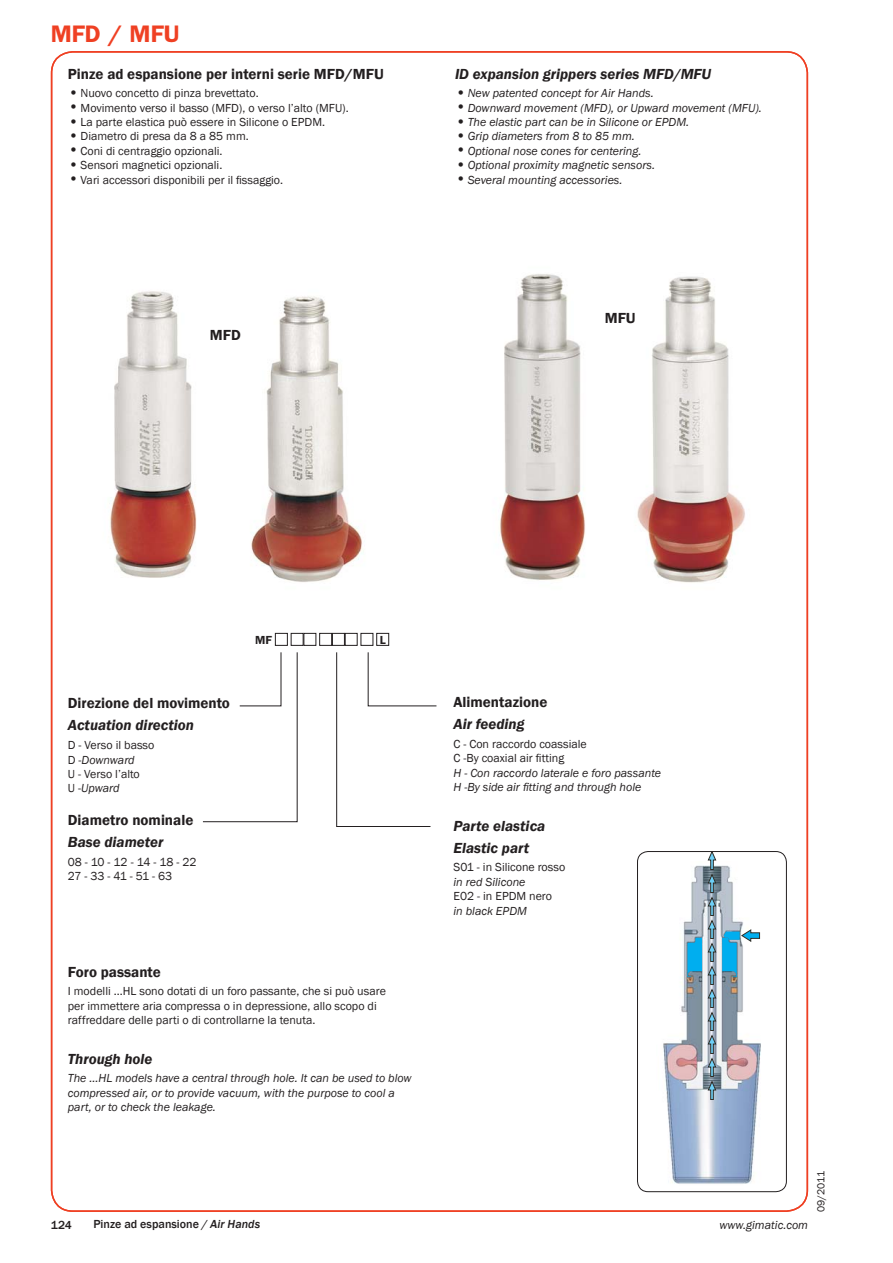
<style>
.page{position:relative;width:893px;height:1263px;background:#fff}
.page>*{position:absolute;margin:0;border:0;box-sizing:border-box;transform-origin:0 0}
.t1{font:600 24px "ITC Franklin Gothic Std";color:#ef4023}
.t2{font:600 15px "Franklin Gothic";color:#231f20}
.t3{font:italic 600 15px/22.2px "Franklin Gothic";color:#231f20}
.t4{font:12px/14.4px "Franklin Gothic";color:#231f20}
.t5{font:italic 12px/14.4px "Franklin Gothic";color:#231f20}
.t6{font:500 12px "Franklin Gothic";color:#231f20}
.t7{font:600 12px "Franklin Gothic";color:#231f20}
.t8{font:10.5px "Franklin Gothic";letter-spacing:-.01em;color:#231f20}
.s1{font-family:"ITC Franklin Gothic Std";font-weight:500;font-size:19.5px}
.s2{font-family:"ITC Franklin Gothic Std";font-weight:500;font-style:normal;font-size:19.5px}
.s3{font-style:italic}
</style>
<div class="page">
<img style="left:251px;top:296px;width:112px;height:286px">
<img style="left:499px;top:274px;width:246px;height:309px">
<img style="left:110px;top:291px;width:87px;height:287px">
<img style="left:663px;top:865px;width:98px;height:319px">
<svg style="left:708px;top:853px;width:7px;height:247px;background:#7792a0"></svg>
<svg style="left:687px;top:938px;width:15px;height:39px"></svg>
<svg style="left:722px;top:930px;width:37px;height:47px"></svg>
<div style="left:637px;top:851px;width:149px;height:341px;border:1px solid #231f20;border-radius:11px"></div>
<div style="left:275px;top:633px;width:13px;height:13px;border:1px solid #231f20"></div>
<div style="left:291px;top:633px;width:12px;height:13px;border:1px solid #231f20"></div>
<div style="left:303px;top:633px;width:13px;height:13px;border:1px solid #231f20"></div>
<div style="left:319px;top:633px;width:13px;height:13px;border:1px solid #231f20"></div>
<div style="left:332px;top:633px;width:13px;height:13px;border:1px solid #231f20"></div>
<div style="left:345px;top:633px;width:12px;height:13px;border:1px solid #231f20"></div>
<div style="left:360px;top:633px;width:13px;height:13px;border:1px solid #231f20"></div>
<div style="left:376px;top:633px;width:13px;height:13px;border:1px solid #231f20"></div>
<svg style="left:202px;top:652px;width:96px;height:170px"></svg>
<svg style="left:336px;top:652px;width:101px;height:175px"></svg>
<h1 class="t1" style="left:51px;top:25px;width:130px">MFD / MFU</h1>
<p class="t2" style="left:68px;top:65px;width:317px">Pinze ad espansione per interni serie MFD/MFU</p>
<p class="t4" style="left:68px;top:86px;width:192px"><span class="s1">•</span> Nuovo concetto di pinza brevettato.</p>
<p class="t4" style="left:68px;top:100px;width:282px"><span class="s1">•</span> Movimento verso il basso (MFD), o verso l’alto (MFU).</p>
<p class="t4" style="left:68px;top:115px;width:259px"><span class="s1">•</span> La parte elastica può essere in Silicone o EPDM.</p>
<p class="t4" style="left:68px;top:129px;width:182px"><span class="s1">•</span> Diametro di presa da 8 a 85 mm.</p>
<p class="t4" style="left:68px;top:143px;width:156px"><span class="s1">•</span> Coni di centraggio opzionali.</p>
<p class="t4" style="left:68px;top:158px;width:156px"><span class="s1">•</span> Sensori magnetici opzionali.</p>
<p class="t4" style="left:68px;top:172px;width:217px"><span class="s1">•</span> Vari accessori disponibili per il fissaggio.</p>
<p class="t2" style="left:210px;top:326px;width:32px">MFD</p>
<p class="t3" style="left:455px;top:62px;width:258px">ID expansion grippers series MFD/MFU</p>
<p class="t5" style="left:455px;top:86px;width:200px"><span class="s2">•</span> New patented concept for Air Hands.</p>
<p class="t5" style="left:455px;top:100px;width:308px"><span class="s2">•</span> Downward movement (MFD), or Upward movement (MFU).</p>
<p class="t5" style="left:455px;top:115px;width:236px"><span class="s2">•</span> The elastic part can be in Silicone or EPDM.</p>
<p class="t5" style="left:455px;top:129px;width:181px"><span class="s2">•</span> Grip diameters from 8 to 85 mm.</p>
<p class="t5" style="left:455px;top:143px;width:188px"><span class="s2">•</span> Optional nose cones for centering.</p>
<p class="t5" style="left:455px;top:158px;width:202px"><span class="s2">•</span> Optional proximity magnetic sensors.</p>
<p class="t5" style="left:455px;top:172px;width:169px"><span class="s2">•</span> Several mounting accessories.</p>
<p class="t2" style="left:604px;top:309px;width:32px">MFU</p>
<p class="t2" style="left:68px;top:694px;width:164px">Direzione del movimento</p>
<p class="t3" style="left:68px;top:714px;width:128px">Actuation direction</p>
<p class="t4" style="left:68px;top:738px;width:88px">D - Verso il basso<br>D -<span class="s3">Downward<br></span>U - Verso l’alto<br>U -<span class="s3">Upward</span></p>
<p class="t2" style="left:68px;top:811px;width:127px">Diametro nominale</p>
<p class="t3" style="left:68px;top:831px;width:97px">Base diameter</p>
<p class="t4" style="left:68px;top:854px;width:130px">08 - 10 - 12 - 14 - 18 - 22<br>27 - 33 - 41 - 51 - 63</p>
<p class="t7" style="left:255px;top:633px;width:18px">MF</p>
<p class="t7" style="left:379px;top:633px;width:8px">L</p>
<p class="t2" style="left:68px;top:963px;width:95px">Foro passante</p>
<p class="t4" style="left:68px;top:984px;width:319px">I modelli ...HL sono dotati di un foro passante, che si può usare per immettere aria compressa o in depressione, allo scopo di raffreddare delle parti o di controllarne la tenuta.</p>
<p class="t3" style="left:68px;top:1047px;width:86px">Through hole</p>
<p class="t5" style="left:68px;top:1071px;width:345px">The ...HL models have a central through hole. It can be used to blow compressed air, or to provide vacuum, with the purpose to cool a part, or to check the leakage.</p>
<p class="t2" style="left:453px;top:693px;width:95px">Alimentazione</p>
<p class="t3" style="left:453px;top:713px;width:72px">Air feeding</p>
<p class="t4" style="left:453px;top:736px;width:135px">C - Con raccordo coassiale<br>C -By coaxial air fitting</p>
<p class="t5" style="left:453px;top:765px;width:209px">H - Con raccordo laterale e foro passante<br>H -By side air fitting and through hole</p>
<p class="t3" style="left:453px;top:814px;width:93px">Parte elastica<br>Elastic part</p>
<p class="t4" style="left:453px;top:860px;width:113px">S01 - in Silicone rosso</p>
<p class="t5" style="left:453px;top:874px;width:73px">in red Silicone</p>
<p class="t4" style="left:453px;top:889px;width:100px">E02 - in EPDM nero</p>
<p class="t5" style="left:453px;top:903px;width:75px">in black EPDM</p>
<p class="t6" style="left:93px;top:1217px;width:168px">Pinze ad espansione <span class="s3">/ Air Hands</span></p>
<p class="t6" style="left:51px;top:1218px;width:22px">124</p>
<p class="t5" style="left:719px;top:1217px;width:90px">www.gimatic.com</p>
<p class="t8" style="left:814px;top:1212px;width:43px;rotate:-90deg">09/2011</p>
</div>
